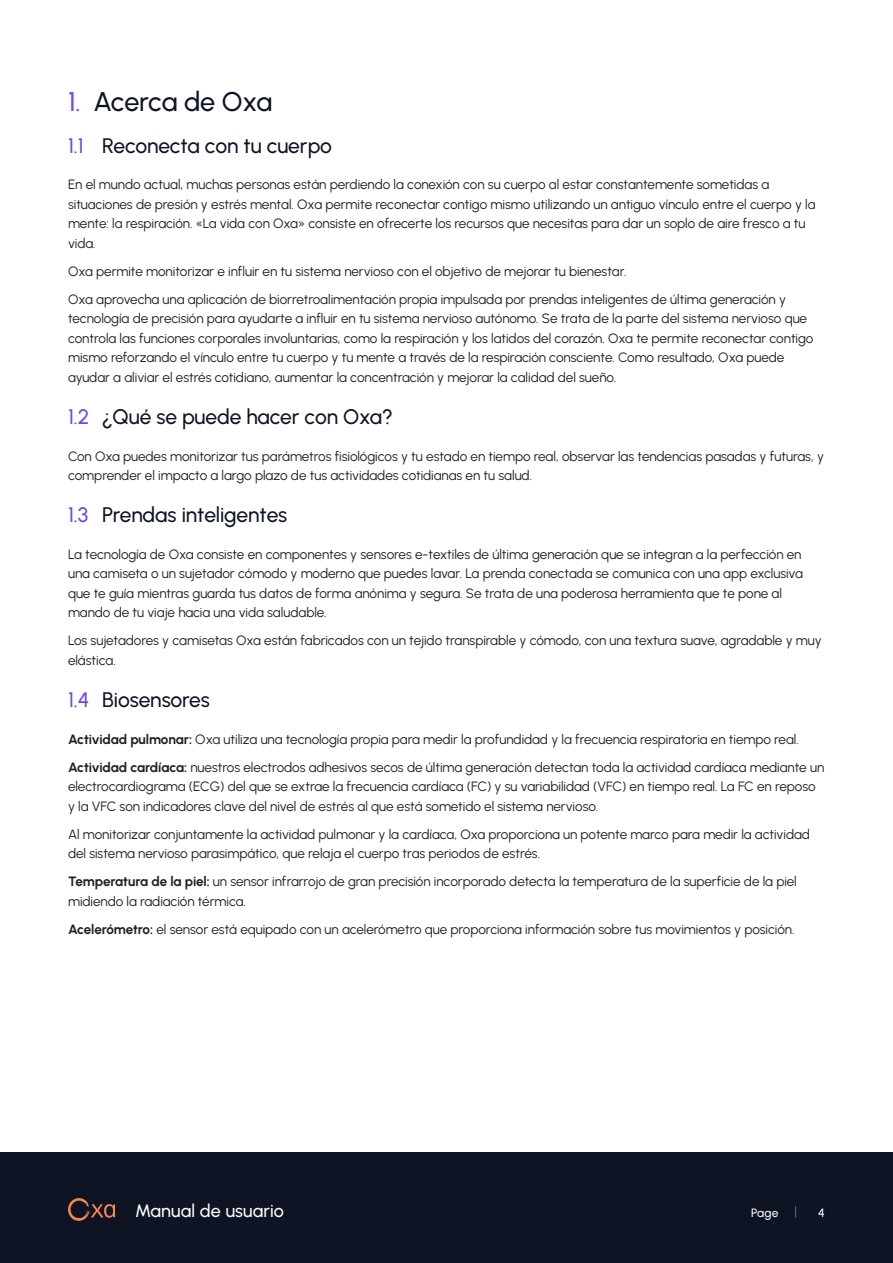
<style>
.page{position:relative;width:893px;height:1263px;background:#fff}
.page>*{position:absolute;margin:0;border:0;box-sizing:border-box;transform-origin:0 0}
.t1{font:500 27px "Urbanist";letter-spacing:-.01em;color:#0f1424}
.t2{font:500 21px "Urbanist";letter-spacing:-.005em;color:#0f1424}
.t3{font:500 18px "Urbanist";letter-spacing:.01em;color:#fff}
._03_Body{font:13.5px/19.5px "Urbanist";letter-spacing:-.005em;color:#231f20}
.t4{font:500 12px "Urbanist";color:#fff}
.s1{color:#7148e8}
.s2{font-weight:700}
</style>
<div class="page">
<div style="left:0;top:1152px;width:893px;height:111px;background:#0f1424"></div>
<svg style="left:68px;top:1198px;width:47px;height:23px"></svg>
<p class="t1" style="left:68px;top:84px;width:206px"><span class="s1">1.</span> Acerca de Oxa</p>
<p class="t2" style="left:68px;top:132px;width:265px"><span class="s1">1.1</span> Reconecta con tu cuerpo</p>
<p class="_03_Body" style="left:68px;top:175px;width:749px">En el mundo actual, muchas personas están perdiendo la conexión con su cuerpo al estar constantemente sometidas a situaciones de presión y estrés mental. Oxa permite reconectar contigo mismo utilizando un antiguo vínculo entre el cuerpo y la mente: la respiración. «La vida con Oxa» consiste en ofrecerte los recursos que necesitas para dar un soplo de aire fresco a tu vida.</p>
<p class="_03_Body" style="left:68px;top:261px;width:560px">Oxa permite monitorizar e influir en tu sistema nervioso con el objetivo de mejorar tu bienestar.</p>
<p class="_03_Body" style="left:68px;top:289px;width:747px">Oxa aprovecha una aplicación de biorretroalimentación propia impulsada por prendas inteligentes de última generación y tecnología de precisión para ayudarte a influir en tu sistema nervioso autónomo. Se trata de la parte del sistema nervioso que controla las funciones corporales involuntarias, como la respiración y los latidos del corazón. Oxa te permite reconectar contigo mismo reforzando el vínculo entre tu cuerpo y tu mente a través de la respiración consciente. Como resultado, Oxa puede ayudar a aliviar el estrés cotidiano, aumentar la concentración y mejorar la calidad del sueño.</p>
<p class="t2" style="left:68px;top:403px;width:327px"><span class="s1">1.2</span> ¿Qué se puede hacer con Oxa?</p>
<p class="_03_Body" style="left:68px;top:446px;width:757px">Con Oxa puedes monitorizar tus parámetros fisiológicos y tu estado en tiempo real, observar las tendencias pasadas y futuras, y comprender el impacto a largo plazo de tus actividades cotidianas en tu salud.</p>
<p class="t2" style="left:68px;top:501px;width:221px"><span class="s1">1.3</span> Prendas inteligentes</p>
<p class="_03_Body" style="left:68px;top:544px;width:736px">La tecnología de Oxa consiste en componentes y sensores e-textiles de última generación que se integran a la perfección en una camiseta o un sujetador cómodo y moderno que puedes lavar. La prenda conectada se comunica con una app exclusiva que te guía mientras guarda tus datos de forma anónima y segura. Se trata de una poderosa herramienta que te pone al mando de tu viaje hacia una vida saludable.</p>
<p class="_03_Body" style="left:68px;top:631px;width:755px">Los sujetadores y camisetas Oxa están fabricados con un tejido transpirable y cómodo, con una textura suave, agradable y muy elástica.</p>
<p class="t2" style="left:68px;top:686px;width:143px"><span class="s1">1.4</span> Biosensores</p>
<p class="_03_Body" style="left:68px;top:729px;width:732px"><span class="s2">Actividad pulmonar:</span> Oxa utiliza una tecnología propia para medir la profundidad y la frecuencia respiratoria en tiempo real.</p>
<p class="_03_Body" style="left:68px;top:757px;width:758px"><span class="s2">Actividad cardíaca:</span> nuestros electrodos adhesivos secos de última generación detectan toda la actividad cardíaca mediante un electrocardiograma (ECG) del que se extrae la frecuencia cardíaca (FC) y su variabilidad (VFC) en tiempo real. La FC en reposo y la VFC son indicadores clave del nivel de estrés al que está sometido el sistema nervioso.</p>
<p class="_03_Body" style="left:68px;top:824px;width:743px">Al monitorizar conjuntamente la actividad pulmonar y la cardíaca, Oxa proporciona un potente marco para medir la actividad del sistema nervioso parasimpático, que relaja el cuerpo tras periodos de estrés.</p>
<p class="_03_Body" style="left:68px;top:871px;width:730px"><span class="s2">Temperatura de la piel:</span> un sensor infrarrojo de gran precisión incorporado detecta la temperatura de la superficie de la piel midiendo la radiación térmica.</p>
<p class="_03_Body" style="left:68px;top:919px;width:728px"><span class="s2">Acelerómetro:</span> el sensor está equipado con un acelerómetro que proporciona información sobre tus movimientos y posición.</p>
<h3 class="t3" style="left:135px;top:1199px;width:150px">Manual de usuario</h3>
<p class="t4" style="left:751px;top:1205px;width:29px">Page</p>
<p class="t4" style="left:818px;top:1205px;width:8px">4</p>
</div>
